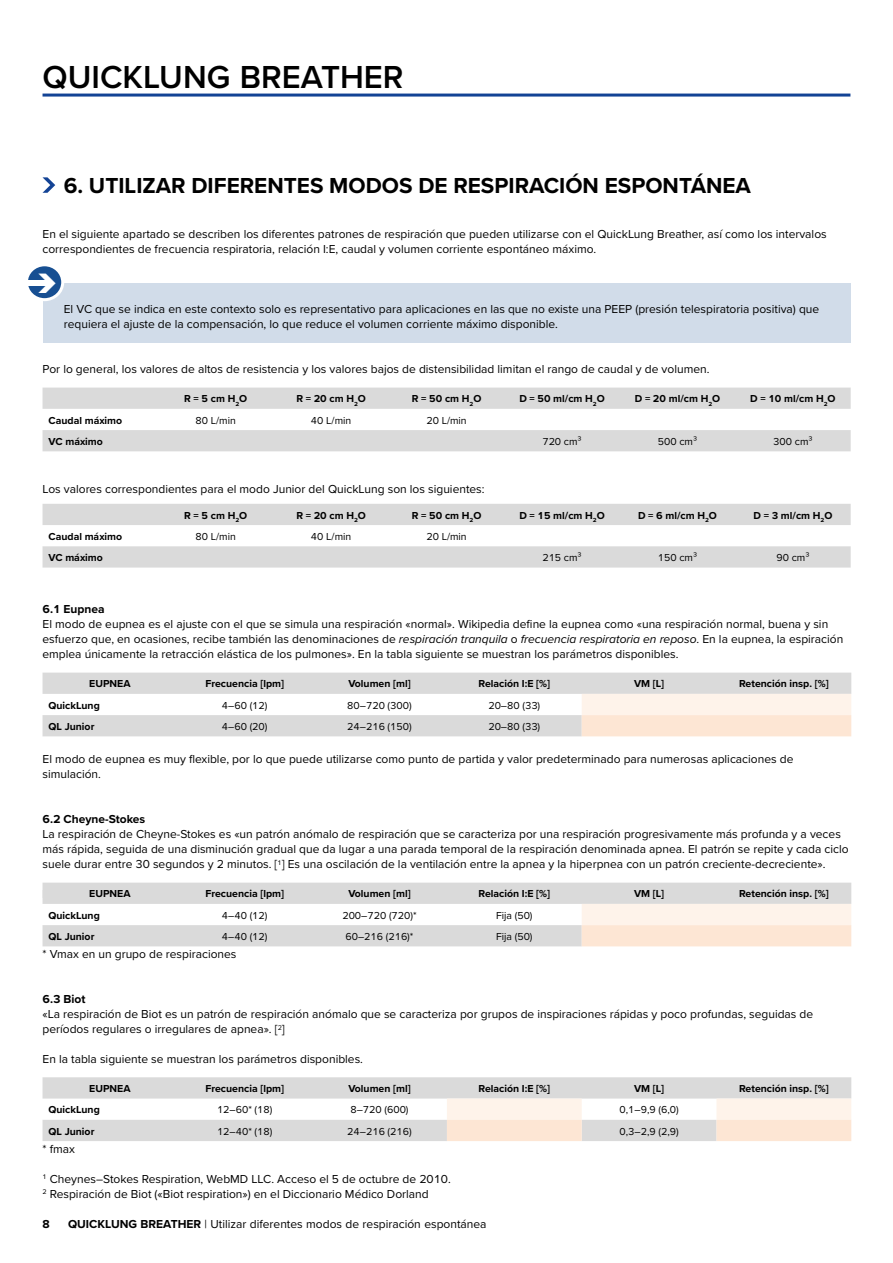
<style>
.page{position:relative;width:893px;height:1263px;background:#fff}
.page>*{position:absolute;margin:0;border:0;box-sizing:border-box;transform-origin:0 0}
.t1{font:600 33px "Proxima Nova";color:#000}
.t2{font:700 22.5px "Proxima Nova";color:#000}
.t3{font:12px/15px "Proxima Nova";color:#000}
.t4{font:700 12px "Proxima Nova";color:#000}
.t5{font:700 10.5px "Proxima Nova";color:#000}
.t6{font:10.5px "Proxima Nova";color:#000}
.s1{font-style:italic}
.s2{font-weight:700}
</style>
<div class="page">
<hr style="left:43px;top:94px;width:807px;height:3px;background:#134395">
<svg style="left:43px;top:177px;width:12px;height:16px"></svg>
<div style="left:43px;top:283px;width:807px;height:60px;background:#d1dce9"></div>
<svg style="left:26px;top:265px;width:37px;height:35px"></svg>
<div style="left:25px;top:263px;width:39px;height:38px;border:3px solid #fff;border-radius:50%"></div>
<div style="left:21px;top:280px;width:28px;height:6px;background:#fff"></div>
<svg style="left:43px;top:388px;width:808px;height:63px;fill:#dadada"></svg>
<svg style="left:43px;top:504px;width:808px;height:64px;fill:#dadada"></svg>
<svg style="left:43px;top:673px;width:808px;height:63px;fill:#dadada"></svg>
<svg style="left:582px;top:694px;width:269px;height:42px;background:#fdecdf"></svg>
<svg style="left:43px;top:883px;width:808px;height:63px;fill:#dadada"></svg>
<svg style="left:582px;top:904px;width:269px;height:42px;background:#fdecdf"></svg>
<svg style="left:43px;top:1077px;width:808px;height:64px;fill:#dadada"></svg>
<svg style="left:447px;top:1098px;width:404px;height:43px"></svg>
<svg style="left:31px;top:273px;width:25px;height:20px"></svg>
<h1 class="t1" style="left:43px;top:52px;width:363px">QUICKLUNG BREATHER</h1>
<h2 class="t2" style="left:64px;top:168px;width:689px">6. UTILIZAR DIFERENTES MODOS DE RESPIRACIÓN ESPONTÁNEA</h2>
<p class="t3" style="left:43px;top:225px;width:786px">En el siguiente apartado se describen los diferentes patrones de respiración que pueden utilizarse con el QuickLung Breather, así como los intervalos correspondientes de frecuencia respiratoria, relación I:E, caudal y volumen corriente espontáneo máximo.</p>
<p class="t3" style="left:64px;top:300px;width:757px">El VC que se indica en este contexto solo es representativo para aplicaciones en las que no existe una PEEP (presión telespiratoria positiva) que requiera el ajuste de la compensación, lo que reduce el volumen corriente máximo disponible.</p>
<p class="t3" style="left:43px;top:360px;width:668px">Por lo general, los valores de altos de resistencia y los valores bajos de distensibilidad limitan el rango de caudal y de volumen.</p>
<p class="t5" style="left:184px;top:391px;width:65px">R = 5 cm H<sub>2</sub>O</p>
<p class="t5" style="left:296px;top:391px;width:71px">R = 20 cm H<sub>2</sub>O</p>
<p class="t5" style="left:412px;top:391px;width:71px">R = 50 cm H<sub>2</sub>O</p>
<p class="t5" style="left:519px;top:391px;width:87px">D = 50 ml/cm H<sub>2</sub>O</p>
<p class="t5" style="left:635px;top:391px;width:87px">D = 20 ml/cm H<sub>2</sub>O</p>
<p class="t5" style="left:750px;top:391px;width:87px">D = 10 ml/cm H<sub>2</sub>O</p>
<p class="t5" style="left:49px;top:412px;width:75px">Caudal máximo</p>
<p class="t6" style="left:195px;top:412px;width:42px">80 L/min</p>
<p class="t6" style="left:311px;top:412px;width:42px">40 L/min</p>
<p class="t6" style="left:426px;top:412px;width:42px">20 L/min</p>
<p class="t5" style="left:49px;top:433px;width:56px">VC máximo</p>
<p class="t6" style="left:542px;top:433px;width:41px">720 cm³</p>
<p class="t6" style="left:658px;top:433px;width:41px">500 cm³</p>
<p class="t6" style="left:773px;top:433px;width:41px">300 cm³</p>
<p class="t3" style="left:43px;top:480px;width:444px">Los valores correspondientes para el modo Junior del QuickLung son los siguientes:</p>
<p class="t5" style="left:184px;top:507px;width:65px">R = 5 cm H<sub>2</sub>O</p>
<p class="t5" style="left:296px;top:507px;width:71px">R = 20 cm H<sub>2</sub>O</p>
<p class="t5" style="left:412px;top:507px;width:71px">R = 50 cm H<sub>2</sub>O</p>
<p class="t5" style="left:519px;top:507px;width:87px">D = 15 ml/cm H<sub>2</sub>O</p>
<p class="t5" style="left:638px;top:507px;width:80px">D = 6 ml/cm H<sub>2</sub>O</p>
<p class="t5" style="left:753px;top:507px;width:80px">D = 3 ml/cm H<sub>2</sub>O</p>
<p class="t5" style="left:49px;top:528px;width:75px">Caudal máximo</p>
<p class="t6" style="left:195px;top:528px;width:42px">80 L/min</p>
<p class="t6" style="left:311px;top:528px;width:42px">40 L/min</p>
<p class="t6" style="left:426px;top:528px;width:42px">20 L/min</p>
<p class="t5" style="left:49px;top:550px;width:56px">VC máximo</p>
<p class="t6" style="left:542px;top:550px;width:41px">215 cm³</p>
<p class="t6" style="left:658px;top:550px;width:41px">150 cm³</p>
<p class="t6" style="left:776px;top:550px;width:35px">90 cm³</p>
<p class="t4" style="left:43px;top:600px;width:64px">6.1 Eupnea</p>
<p class="t3" style="left:43px;top:615px;width:802px">El modo de eupnea es el ajuste con el que se simula una respiración «normal». Wikipedia define la eupnea como «una respiración normal, buena y sin esfuerzo que, en ocasiones, recibe también las denominaciones de <span class="s1">respiración tranquila</span> o <span class="s1">frecuencia respiratoria en reposo</span>. En la eupnea, la espiración emplea únicamente la retracción elástica de los pulmones». En la tabla siguiente se muestran los parámetros disponibles.</p>
<p class="t5" style="left:89px;top:676px;width:43px">EUPNEA</p>
<p class="t5" style="left:205px;top:676px;width:80px">Frecuencia [lpm]</p>
<p class="t5" style="left:348px;top:676px;width:64px">Volumen [ml]</p>
<p class="t5" style="left:479px;top:676px;width:73px">Relación I:E [%]</p>
<p class="t5" style="left:634px;top:676px;width:32px">VM [L]</p>
<p class="t5" style="left:739px;top:676px;width:91px">Retención insp. [%]</p>
<p class="t5" style="left:49px;top:697px;width:53px">QuickLung</p>
<p class="t6" style="left:222px;top:697px;width:47px">4–60 (12)</p>
<p class="t6" style="left:347px;top:697px;width:66px">80–720 (300)</p>
<p class="t6" style="left:488px;top:697px;width:53px">20–80 (33)</p>
<p class="t5" style="left:49px;top:718px;width:47px">QL Junior</p>
<p class="t6" style="left:222px;top:718px;width:47px">4–60 (20)</p>
<p class="t6" style="left:347px;top:718px;width:66px">24–216 (150)</p>
<p class="t6" style="left:488px;top:718px;width:53px">20–80 (33)</p>
<p class="t3" style="left:43px;top:750px;width:752px">El modo de eupnea es muy flexible, por lo que puede utilizarse como punto de partida y valor predeterminado para numerosas aplicaciones de simulación.</p>
<p class="t4" style="left:43px;top:810px;width:104px">6.2 Cheyne-Stokes</p>
<p class="t3" style="left:43px;top:825px;width:808px">La respiración de Cheyne-Stokes es «un patrón anómalo de respiración que se caracteriza por una respiración progresivamente más profunda y a veces más rápida, seguida de una disminución gradual que da lugar a una parada temporal de la respiración denominada apnea. El patrón se repite y cada ciclo suele durar entre 30 segundos y 2 minutos. [<sup>1</sup>] Es una oscilación de la ventilación entre la apnea y la hiperpnea con un patrón creciente-decreciente».</p>
<p class="t5" style="left:89px;top:886px;width:43px">EUPNEA</p>
<p class="t5" style="left:205px;top:886px;width:80px">Frecuencia [lpm]</p>
<p class="t5" style="left:348px;top:886px;width:64px">Volumen [ml]</p>
<p class="t5" style="left:479px;top:886px;width:73px">Relación I:E [%]</p>
<p class="t5" style="left:634px;top:886px;width:32px">VM [L]</p>
<p class="t5" style="left:739px;top:886px;width:91px">Retención insp. [%]</p>
<p class="t5" style="left:49px;top:907px;width:53px">QuickLung</p>
<p class="t6" style="left:222px;top:907px;width:47px">4–40 (12)</p>
<p class="t6" style="left:342px;top:907px;width:76px">200–720 (720)*</p>
<p class="t6" style="left:496px;top:907px;width:38px">Fija (50)</p>
<p class="t5" style="left:49px;top:928px;width:47px">QL Junior</p>
<p class="t6" style="left:222px;top:928px;width:47px">4–40 (12)</p>
<p class="t6" style="left:346px;top:928px;width:69px">60–216 (216)*</p>
<p class="t6" style="left:496px;top:928px;width:38px">Fija (50)</p>
<p class="t3" style="left:43px;top:945px;width:195px">* Vmax en un grupo de respiraciones</p>
<p class="t4" style="left:43px;top:990px;width:45px">6.3 Biot</p>
<p class="t3" style="left:43px;top:1005px;width:772px">«La respiración de Biot es un patrón de respiración anómalo que se caracteriza por grupos de inspiraciones rápidas y poco profundas, seguidas de períodos regulares o irregulares de apnea». [<sup>2</sup>]</p>
<p class="t3" style="left:43px;top:1050px;width:322px">En la tabla siguiente se muestran los parámetros disponibles.</p>
<p class="t5" style="left:89px;top:1081px;width:43px">EUPNEA</p>
<p class="t5" style="left:205px;top:1081px;width:80px">Frecuencia [lpm]</p>
<p class="t5" style="left:348px;top:1081px;width:64px">Volumen [ml]</p>
<p class="t5" style="left:479px;top:1081px;width:73px">Relación I:E [%]</p>
<p class="t5" style="left:634px;top:1081px;width:32px">VM [L]</p>
<p class="t5" style="left:739px;top:1081px;width:91px">Retención insp. [%]</p>
<p class="t5" style="left:49px;top:1102px;width:53px">QuickLung</p>
<p class="t6" style="left:217px;top:1102px;width:57px">12–60* (18)</p>
<p class="t6" style="left:350px;top:1102px;width:60px">8–720 (600)</p>
<p class="t6" style="left:620px;top:1102px;width:61px">0,1–9,9 (6,0)</p>
<p class="t5" style="left:49px;top:1123px;width:47px">QL Junior</p>
<p class="t6" style="left:217px;top:1123px;width:57px">12–40* (18)</p>
<p class="t6" style="left:347px;top:1123px;width:66px">24–216 (216)</p>
<p class="t6" style="left:620px;top:1123px;width:61px">0,3–2,9 (2,9)</p>
<p class="t3" style="left:43px;top:1140px;width:34px">* fmax</p>
<p class="t3" style="left:43px;top:1170px;width:410px"><sup>1</sup> Cheynes–Stokes Respiration, WebMD LLC. Acceso el 5 de octubre de 2010.<br><sup>2</sup> Respiración de Biot («Biot respiration») en el Diccionario Médico Dorland</p>
<p class="t4" style="left:43px;top:1215px;width:9px">8</p>
<p class="t3" style="left:68px;top:1215px;width:420px"><span class="s2">QUICKLUNG BREATHER</span> | Utilizar diferentes modos de respiración espontánea</p>
</div>
